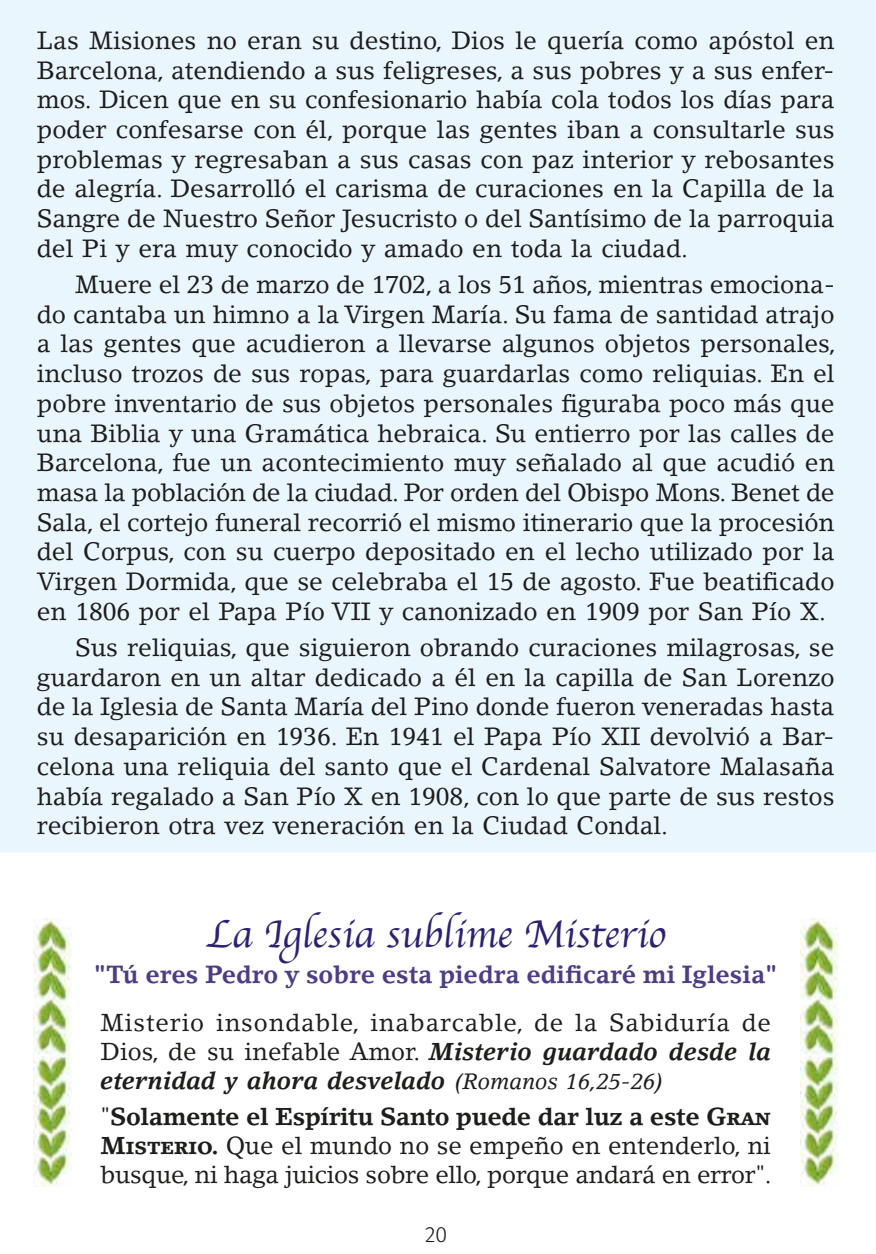
<style>
.page{position:relative;width:876px;height:1254px;background:#fff}
.page>*{position:absolute;margin:0;border:0;box-sizing:border-box;transform-origin:0 0}
.t1{font:40.5px "Apple Chancery";color:#2b2171}
.t2{font:24.75px/29.7px "Lino Letter Std";color:#1d1d1b;text-align:justify}
.t3{font:700 24.75px "Lino Letter Std";color:#4c3d85}
.t4{font:300 24.75px "Cronos Pro";color:#1d1d1b}
.t5{font:24.3px/29.2px "Lino Letter Std";color:#1d1d1b;text-align:justify}
.s1{font-weight:700;font-style:italic}
.s2{font-style:italic;font-size:22.05px}
.s3{font-style:italic;font-size:22.5px}
.s4{font-weight:700}
</style>
<div class="page">
<div style="left:0;top:0;width:875px;height:853px;background:#eaf6fe"></div>
<img style="left:34px;top:918px;width:38px;height:268px">
<img style="left:800px;top:918px;width:38px;height:268px">
<p class="t2" style="left:37px;top:25px;width:799px">Las Misiones no eran su destino, Dios le quería como apóstol en Barcelona, atendiendo a sus feligreses, a sus pobres y a sus enfer&shy;mos. Dicen que en su confesionario había cola todos los días para poder confesarse con él, porque las gentes iban a consultarle sus problemas y regresaban a sus casas con paz interior y rebosantes de alegría. Desarrolló el carisma de curaciones en la Capilla de la Sangre de Nuestro Señor Jesucristo o del Santísimo de la parroquia del Pi y era muy conocido y amado en toda la ciudad.</p>
<p class="t2" style="left:37px;top:269px;width:800px;text-indent:38px">Muere el 23 de marzo de 1702, a los 51 años, mientras emociona&shy;do cantaba un himno a la Virgen María. Su fama de santidad atrajo a las gentes que acudieron a llevarse algunos objetos personales, incluso trozos de sus ropas, para guardarlas como reliquias. En el pobre inventario de sus objetos personales figuraba poco más que una Biblia y una Gramática hebraica. Su entierro por las calles de Barcelona, fue un acontecimiento muy señalado al que acudió en masa la población de la ciudad. Por orden del Obispo Mons. Benet de Sala, el cortejo funeral recorrió el mismo itinerario que la procesión del Corpus, con su cuerpo depositado en el lecho utilizado por la Virgen Dormida, que se celebraba el 15 de agosto. Fue beatificado en 1806 por el Papa Pío VII y canonizado en 1909 por San Pío X.</p>
<p class="t2" style="left:37px;top:632px;width:799px;text-indent:38px">Sus reliquias, que siguieron obrando curaciones milagrosas, se guardaron en un altar dedicado a él en la capilla de San Lorenzo de la Iglesia de Santa María del Pino donde fueron veneradas hasta su desaparición en 1936. En 1941 el Papa Pío XII devolvió a Bar&shy;celona una reliquia del santo que el Cardenal Salvatore Malasaña había regalado a San Pío X en 1908, con lo que parte de sus restos recibieron otra vez veneración en la Ciudad Condal.</p>
<h1 class="t1" style="left:206px;top:901px;width:461px">La Iglesia sublime Misterio</h1>
<p class="t3" style="left:94px;top:959px;width:684px">"Tú eres Pedro y sobre esta piedra edificaré mi Iglesia"</p>
<p class="t5" style="left:101px;top:1007px;width:671px">Misterio insondable, inabarcable, de la Sabiduría de Dios, de su inefable Amor. <span class="s1">Misterio guardado desde la eternidad y ahora desvelado</span> <span class="s2">(Romanos 16,25-26</span><span class="s3">)</span></p>
<p class="t5" style="left:101px;top:1101px;width:672px">"<span class="s4">Solamente el Espíritu Santo puede dar luz a este Gran Misterio.</span> Que el mundo no se empeño en entenderlo, ni busque, ni haga juicios sobre ello, porque andará en error".</p>
<p class="t4" style="left:424px;top:1220px;width:23px">20</p>
</div>
